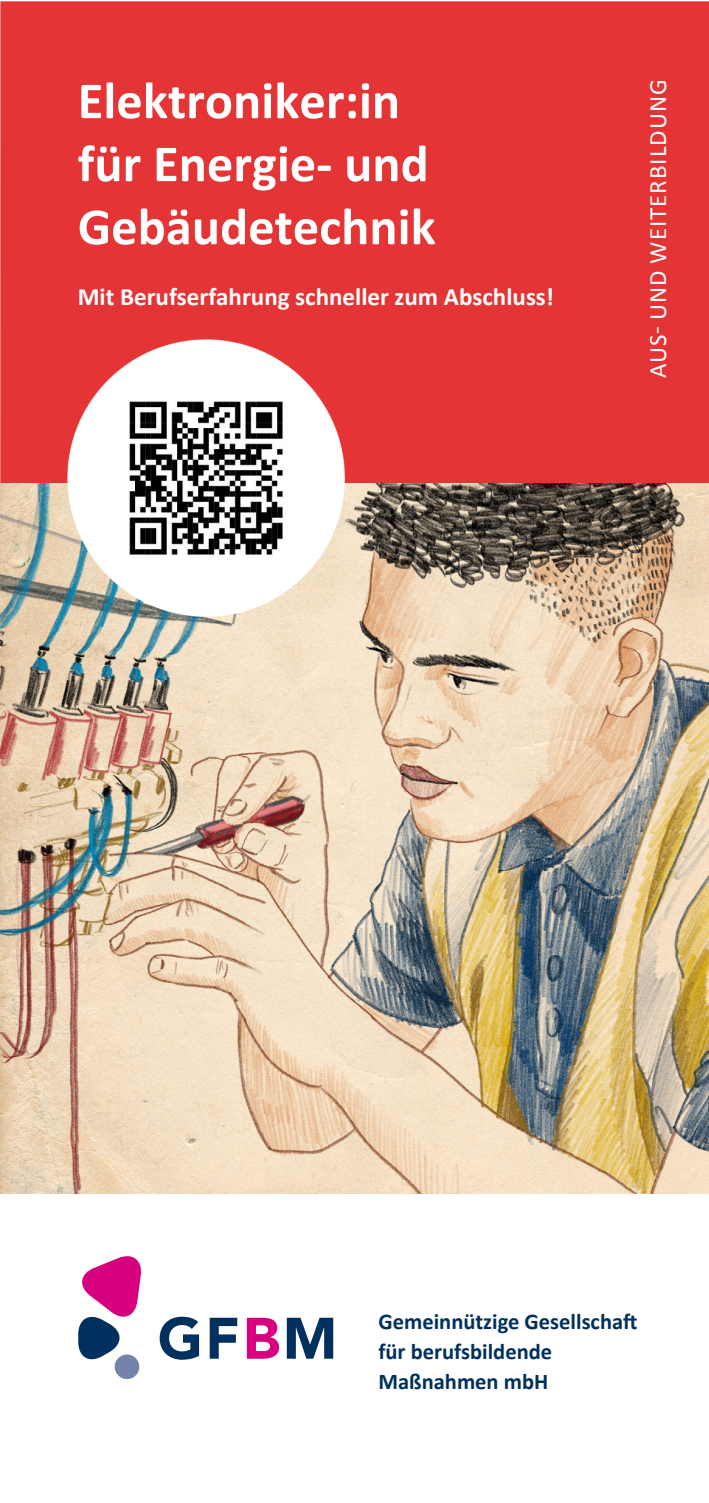
<style>
.page{position:relative;width:709px;height:1503px;background:#fff}
.page>*{position:absolute;margin:0;border:0;box-sizing:border-box;transform-origin:0 0}
.t1{font:700 52.5px/63px "Calibri";color:#fff}
.t2{font:700 25px "Calibri";color:#fff}
.t3{font:25px "Calibri";letter-spacing:.04em;color:#fff}
.t4{font:700 22.5px/30px "Calibri";color:#00305d}
.s1{font-style:inherit}
</style>
<div class="page">
<svg style="left:160px;top:1316px;width:39px;height:43px"></svg>
<svg style="left:210px;top:1317px;width:27px;height:41px"></svg>
<svg style="left:247px;top:1317px;width:32px;height:41px"></svg>
<svg style="left:287px;top:1317px;width:46px;height:41px"></svg>
<svg style="left:78px;top:1256px;width:63px;height:123px"></svg>
<div style="left:0;top:1px;width:709px;height:1191px;background:#e43435"></div>
<img style="left:1px;top:483px;width:708px;height:710px">
<img style="left:64px;top:336px;width:284px;height:283px">
<h1 class="t1" style="left:78px;top:69px;width:359px">Elektroniker<span class="s1">:</span>in für Energie- und<br>Gebäudetechnik</h1>
<p class="t2" style="left:78px;top:281px;width:478px">Mit Berufserfahrung schneller zum Abschluss!</p>
<p class="t3" style="left:642px;top:378px;width:300px;rotate:-90deg">AUS- UND WEITERBILDUNG</p>
<p class="t4" style="left:378px;top:1306px;width:260px">Gemeinnützige Gesellschaft für berufsbildende<br>Maßnahmen mbH</p>
</div>
